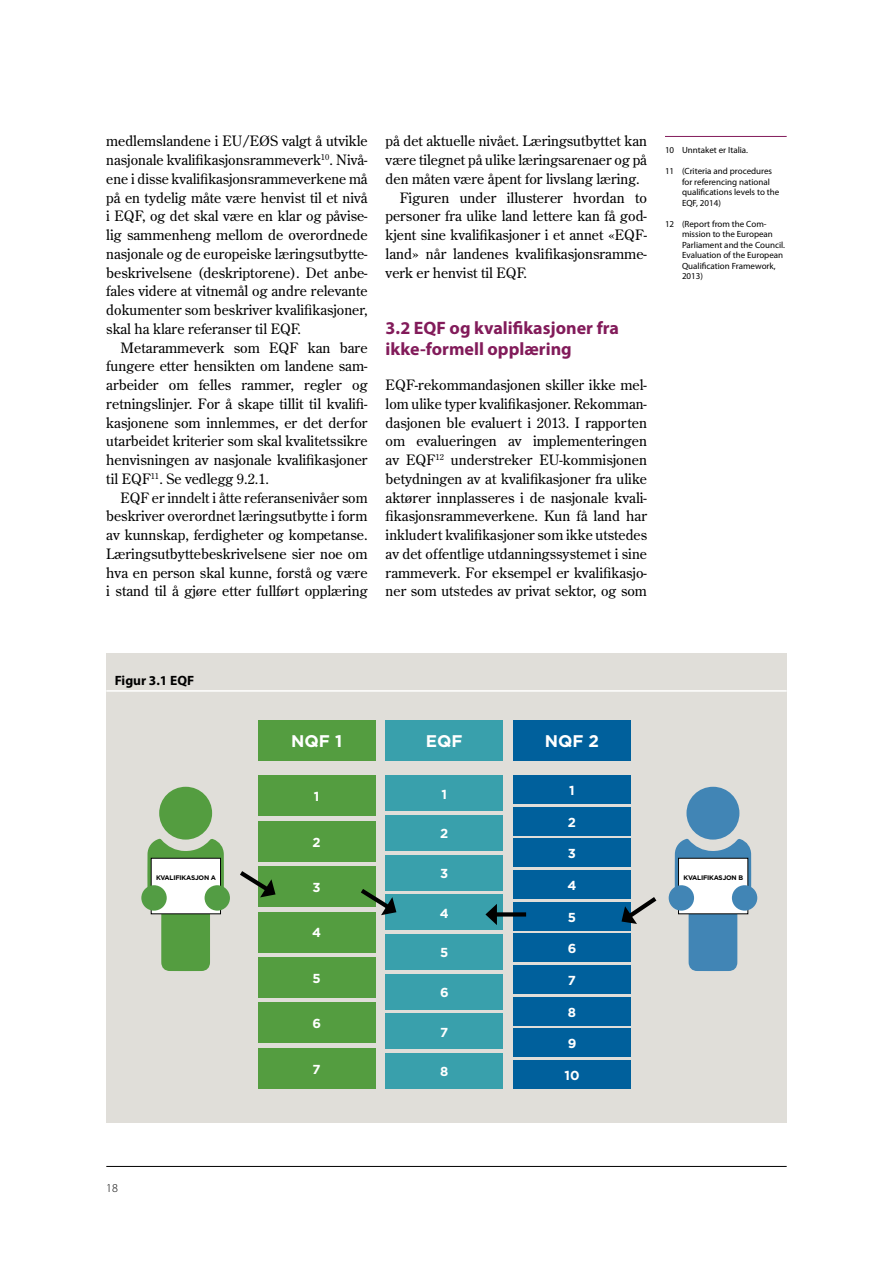
<style>
.page{position:relative;width:893px;height:1263px;background:#fff}
.page>*{position:absolute;margin:0;border:0;box-sizing:border-box;transform-origin:0 0}
.t1{font:700 18px/21px "Myriad Pro";color:#821b5a}
.t2{font:700 16.8px "Gotham";color:#fff}
.t3{font:14.25px/18.8px "Century Old Style";color:#000;text-align:justify}
.t4{font:700 13.5px "Myriad Pro";color:#000}
.t5{font:700 13.05px "Gotham";color:#fff}
.t6{font:300 12px "Myriad Pro";color:#000}
.t7{font:9px/10.5px "Myriad Pro";color:#000}
.t8{font:700 6.6px "Gotham";letter-spacing:-.03em;color:#000}
</style>
<div class="page">
<hr style="left:106px;top:1166px;width:681px;height:1px;background:#000">
<div style="left:106px;top:653px;width:681px;height:470px;background:#e0ded9"></div>
<hr style="left:106px;top:690px;width:681px;height:2px;background:#fff">
<div style="left:258px;top:775px;width:118px;height:41px;background:#549d40"></div>
<div style="left:258px;top:720px;width:118px;height:40px;background:#549d40"></div>
<div style="left:513px;top:720px;width:118px;height:40px;background:#00609c"></div>
<div style="left:385px;top:720px;width:118px;height:40px;background:#39a0ac"></div>
<div style="left:258px;top:821px;width:118px;height:40px;background:#549d40"></div>
<div style="left:258px;top:866px;width:118px;height:41px;background:#549d40"></div>
<div style="left:258px;top:912px;width:118px;height:40px;background:#549d40"></div>
<div style="left:258px;top:957px;width:118px;height:41px;background:#549d40"></div>
<div style="left:258px;top:1002px;width:118px;height:41px;background:#549d40"></div>
<div style="left:258px;top:1048px;width:118px;height:41px;background:#549d40"></div>
<div style="left:385px;top:775px;width:118px;height:36px;background:#39a0ac"></div>
<div style="left:385px;top:815px;width:118px;height:36px;background:#39a0ac"></div>
<div style="left:385px;top:855px;width:118px;height:35px;background:#39a0ac"></div>
<div style="left:385px;top:894px;width:118px;height:36px;background:#39a0ac"></div>
<div style="left:385px;top:934px;width:118px;height:36px;background:#39a0ac"></div>
<div style="left:385px;top:974px;width:118px;height:35px;background:#39a0ac"></div>
<div style="left:385px;top:1013px;width:118px;height:36px;background:#39a0ac"></div>
<div style="left:385px;top:1053px;width:118px;height:36px;background:#39a0ac"></div>
<div style="left:513px;top:775px;width:118px;height:29px;background:#00609c"></div>
<div style="left:513px;top:807px;width:118px;height:28px;background:#00609c"></div>
<div style="left:513px;top:839px;width:118px;height:28px;background:#00609c"></div>
<div style="left:513px;top:870px;width:118px;height:29px;background:#00609c"></div>
<div style="left:513px;top:902px;width:118px;height:28px;background:#00609c"></div>
<div style="left:513px;top:934px;width:118px;height:28px;background:#00609c"></div>
<div style="left:513px;top:965px;width:118px;height:29px;background:#00609c"></div>
<div style="left:513px;top:997px;width:118px;height:28px;background:#00609c"></div>
<div style="left:513px;top:1029px;width:118px;height:28px;background:#00609c"></div>
<div style="left:513px;top:1060px;width:118px;height:29px;background:#00609c"></div>
<svg style="left:240px;top:871px;width:36px;height:26px"></svg>
<svg style="left:361px;top:889px;width:35px;height:26px"></svg>
<svg style="left:621px;top:897px;width:36px;height:27px"></svg>
<svg style="left:497px;top:912px;width:29px;height:4px"></svg>
<svg style="left:485px;top:904px;width:12px;height:21px"></svg>
<svg style="left:147px;top:839px;width:77px;height:132px"></svg>
<div style="left:159px;top:787px;width:53px;height:53px;background:#549d40;border-radius:50%"></div>
<div style="left:151px;top:858px;width:70px;height:56px;background:#fff"></div>
<div style="left:141px;top:885px;width:26px;height:26px;background:#539d44;border-radius:50%"></div>
<div style="left:205px;top:885px;width:25px;height:26px;background:#539d44;border-radius:50%"></div>
<svg style="left:675px;top:839px;width:76px;height:132px"></svg>
<div style="left:686px;top:787px;width:53px;height:53px;background:#4185b5;border-radius:50%"></div>
<div style="left:678px;top:858px;width:70px;height:56px;background:#fff"></div>
<div style="left:669px;top:885px;width:25px;height:26px;background:#4185b5;border-radius:50%"></div>
<div style="left:732px;top:885px;width:25px;height:26px;background:#4185b5;border-radius:50%"></div>
<hr style="left:665px;top:136px;width:122px;height:1px;background:#821b5a">
<p class="t3" style="left:106px;top:132px;width:263px">medlemslandene i EU/EØS valgt å utvikle nasjonale kvalifikasjonsrammeverk<sup>10</sup>. Nivå&shy;ene i disse kvalifikasjonsrammeverkene må på en tydelig måte være henvist til et nivå i EQF, og det skal være en klar og påvise&shy;lig sammenheng mellom de overordnede nasjonale og de europeiske læringsutbytte&shy;beskrivelsene (deskriptorene). Det anbe&shy;fales videre at vitnemål og andre relevante dokumenter som beskriver kvalifikasjoner, skal ha klare referanser til EQF.</p>
<p class="t3" style="left:106px;top:338px;width:263px;text-indent:14px">Metarammeverk som EQF kan bare fungere etter hensikten om landene sam&shy;arbeider om felles rammer, regler og retningslinjer. For å skape tillit til kvalifi&shy;kasjonene som innlemmes, er det derfor utarbeidet kriterier som skal kvalitetssikre henvisningen av nasjonale kvalifikasjoner til EQF<sup>11</sup>. Se vedlegg 9.2.1.</p>
<p class="t3" style="left:106px;top:488px;width:263px;text-indent:14px">EQF er inndelt i åtte referansenivåer som beskriver overordnet læringsutbytte i form av kunnskap, ferdigheter og kompetanse.<br>Læringsutbyttebeskrivelsene sier noe om hva en person skal kunne, forstå og være i stand til å gjøre etter fullført opplæring</p>
<p class="t3" style="left:386px;top:132px;width:263px">på det aktuelle nivået. Læringsutbyttet kan</p>
<p class="t3" style="left:386px;top:150px;width:263px">være tilegnet på ulike læringsarenaer og på</p>
<p class="t3" style="left:386px;top:169px;width:256px">den måten være åpent for livslang læring.</p>
<p class="t3" style="left:400px;top:188px;width:249px">Figuren under illusterer hvordan to</p>
<p class="t3" style="left:386px;top:207px;width:263px">personer fra ulike land lettere kan få god-</p>
<p class="t3" style="left:386px;top:225px;width:263px">kjent sine kvalifikasjoner i et annet «EQF-</p>
<p class="t3" style="left:386px;top:244px;width:263px">land» når landenes kvalifikasjonsramme-</p>
<p class="t3" style="left:386px;top:263px;width:143px">verk er henvist til EQF.</p>
<p class="t1" style="left:386px;top:317px;width:235px">3.2 EQF og kvalifikasjoner fra ikke-formell opplæring</p>
<p class="t3" style="left:386px;top:375px;width:263px">EQF-rekommandasjonen skiller ikke mel&shy;lom ulike typer kvalifikasjoner. Rekomman&shy;dasjonen ble evaluert i 2013. I rapporten om evalueringen av implementeringen av EQF<sup>12</sup> understreker EU-kommisjonen betydningen av at kvalifikasjoner fra ulike aktører innplasseres i de nasjonale kvali&shy;fikasjonsrammeverkene. Kun få land har inkludert kvalifikasjoner som ikke utstedes av det offentlige utdanningssystemet i sine rammeverk. For eksempel er kvalifikasjo&shy;ner som utstedes av privat sektor, og som</p>
<p class="t7" style="left:665px;top:145px;width:85px">10 Unntaket er Italia.</p>
<p class="t7" style="left:682px;top:166px;width:99px;text-indent:-17px">11 (Criteria and procedures for referencing national qualifications levels to the<br>EQF, 2014)</p>
<p class="t7" style="left:682px;top:219px;width:105px;text-indent:-17px">12 (Report from the Com&shy;mission to the European<br>Parliament and the Council.<br>Evaluation of the European<br>Qualification Framework,<br>2013)</p>
<p class="t4" style="left:115px;top:671px;width:81px">Figur 3.1 EQF</p>
<p class="t2" style="left:291px;top:731px;width:52px">NQF 1</p>
<p class="t2" style="left:426px;top:731px;width:38px">EQF</p>
<p class="t2" style="left:545px;top:731px;width:56px">NQF 2</p>
<p class="t5" style="left:569px;top:783px;width:7px">1</p>
<p class="t5" style="left:568px;top:814px;width:10px">2</p>
<p class="t5" style="left:568px;top:846px;width:10px">3</p>
<p class="t5" style="left:567px;top:878px;width:10px">4</p>
<p class="t5" style="left:568px;top:909px;width:10px">5</p>
<p class="t5" style="left:568px;top:941px;width:10px">6</p>
<p class="t5" style="left:568px;top:973px;width:10px">7</p>
<p class="t5" style="left:568px;top:1004px;width:10px">8</p>
<p class="t5" style="left:568px;top:1036px;width:10px">9</p>
<p class="t5" style="left:564px;top:1068px;width:17px">10</p>
<p class="t5" style="left:442px;top:786px;width:7px">1</p>
<p class="t5" style="left:440px;top:826px;width:10px">2</p>
<p class="t5" style="left:440px;top:866px;width:10px">3</p>
<p class="t5" style="left:440px;top:905px;width:10px">4</p>
<p class="t5" style="left:440px;top:945px;width:10px">5</p>
<p class="t5" style="left:440px;top:985px;width:10px">6</p>
<p class="t5" style="left:440px;top:1024px;width:10px">7</p>
<p class="t5" style="left:440px;top:1064px;width:10px">8</p>
<p class="t5" style="left:314px;top:789px;width:7px">1</p>
<p class="t5" style="left:313px;top:834px;width:10px">2</p>
<p class="t5" style="left:313px;top:880px;width:10px">3</p>
<p class="t5" style="left:312px;top:925px;width:10px">4</p>
<p class="t5" style="left:313px;top:971px;width:10px">5</p>
<p class="t5" style="left:312px;top:1016px;width:10px">6</p>
<p class="t5" style="left:313px;top:1061px;width:10px">7</p>
<p class="t8" style="left:156px;top:874px;width:61px">KVALIFIKASJON A</p>
<p class="t8" style="left:684px;top:874px;width:61px">KVALIFIKASJON B</p>
<p class="t6" style="left:106px;top:1180px;width:13px">18</p>
</div>
